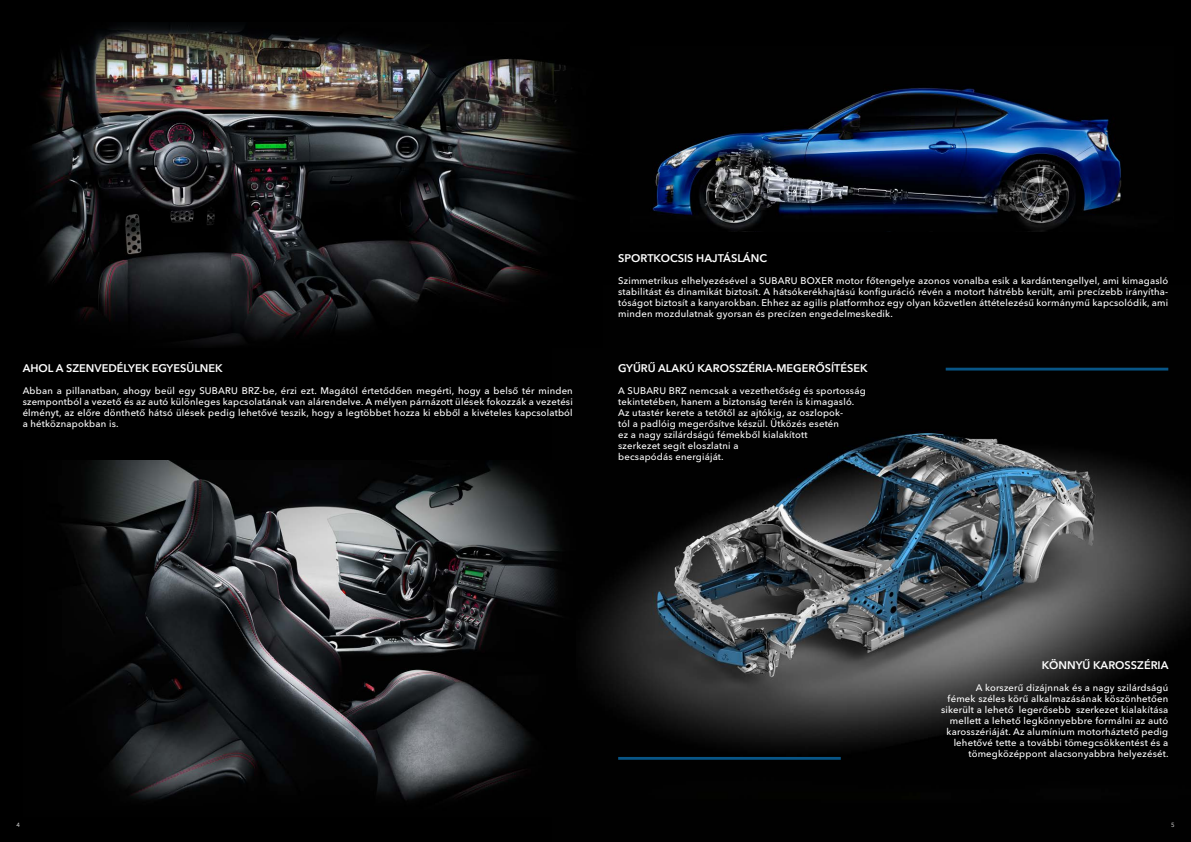
<style>
.page{position:relative;width:1191px;height:842px;background:#000}
.page>*{position:absolute;margin:0;border:0;box-sizing:border-box;transform-origin:0 0}
.Feature1{font:600 11px "Avenir Next LT Pro";color:#fff}
.Text{font:500 9.5px/11px "Avenir Next LT Pro";letter-spacing:.02em;color:#fff;text-align:justify}
.t1{font:6px "Avenir Next LT Pro";color:#fff}
</style>
<div class="page">
<img style="left:586px;top:367px;width:605px;height:393px">
<img style="left:32px;top:25px;width:541px;height:320px">
<img style="left:66px;top:460px;width:496px;height:340px">
<img style="left:652px;top:86px;width:470px;height:146px">
<hr style="left:945px;top:368px;width:223px;height:2px;background:#085586">
<hr style="left:618px;top:757px;width:222px;height:3px;background:#085586">
<p class="Feature1" style="left:23px;top:361px;width:202px">AHOL A SZENVEDÉLYEK EGYESÜLNEK</p>
<p class="Text" style="left:23px;top:385px;width:551px">Abban a pillanatban, ahogy beül egy SUBARU BRZ-be, érzi ezt. Magától értetődően megérti, hogy a belső tér minden szempontból a vezető és az autó különleges kapcsolatának van alárendelve. A mélyen párnázott ülések fokozzák a vezetési élményt, az előre dönthető hátsó ülések pedig lehetővé teszik, hogy a legtöbbet hozza ki ebből a kivételes kapcsolatból a hétköznapokban is.</p>
<p class="Feature1" style="left:618px;top:251px;width:150px">SPORTKOCSIS HAJTÁSLÁNC</p>
<p class="Text" style="left:618px;top:275px;width:551px">Szimmetrikus elhelyezésével a SUBARU BOXER motor főtengelye azonos vonalba esik a kardántengellyel, ami kimagasló stabilitást és dinamikát biztosít. A hátsókerékhajtású konfiguráció révén a motort hátrébb került, ami precízebb irányítha&shy;tóságot biztosít a kanyarokban. Ehhez az agilis platformhoz egy olyan közvetlen áttételezésű kormánymű kapcsolódik, ami minden mozdulatnak gyorsan és precízen engedelmeskedik.</p>
<p class="Feature1" style="left:618px;top:361px;width:251px">GYŰRŰ ALAKÚ KAROSSZÉRIA-MEGERŐSÍTÉSEK</p>
<p class="Text" style="left:618px;top:385px;width:249px">A SUBARU BRZ nemcsak a vezethetőség és sportosság tekintetében, hanem a biztonság terén is kimagasló.</p>
<p class="Text" style="left:618px;top:407px;width:227px">Az utastér kerete a tetőtől az ajtókig, az oszlopok&shy;tól a padlóig megerősítve készül. Ütközés esetén</p>
<p class="Text" style="left:618px;top:429px;width:191px">ez a nagy szilárdságú fémekből kialakított</p>
<p class="Text" style="left:618px;top:440px;width:122px">szerkezet segít eloszlatni a</p>
<p class="Text" style="left:618px;top:451px;width:107px">becsapódás energiáját.</p>
<p class="Feature1" style="left:1042px;top:658px;width:128px">KÖNNYŰ KAROSSZÉRIA</p>
<p class="Text" style="left:941px;top:682px;width:229px;text-align:right">A korszerű dizájnnak és a nagy szilárdságú<br>fémek széles körű alkalmazásának köszönhetően sikerült a lehető legerősebb szerkezet kialakítása mellett a lehető legkönnyebbre formálni az autó karosszériáját. Az alumínium motorháztető pedig lehetővé tette a további tömegcsökkentést és a tömegközéppont alacsonyabbra helyezését.</p>
<p class="t1" style="left:16px;top:821px;width:5px">4</p>
<p class="t1" style="left:1171px;top:821px;width:5px">5</p>
</div>
